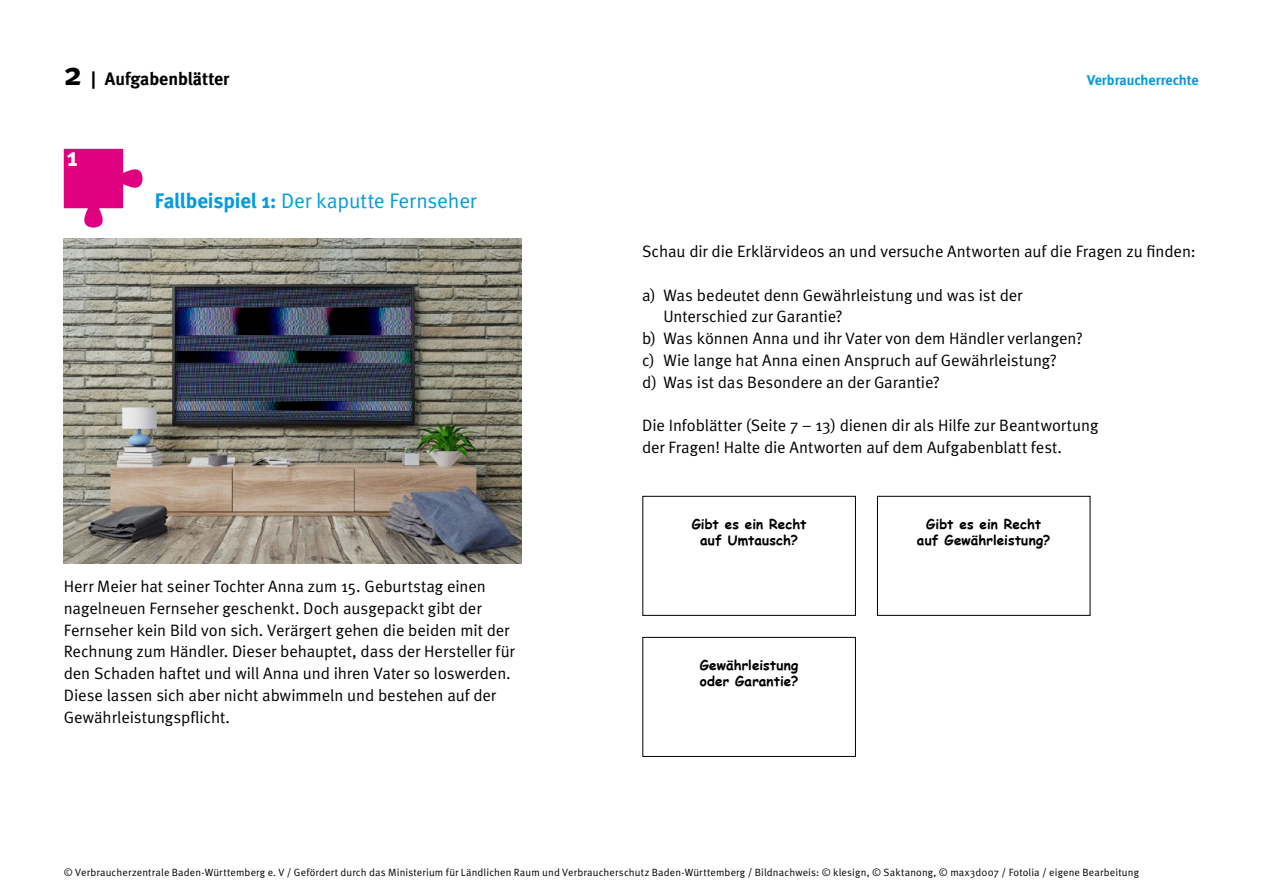
<style>
.page{position:relative;width:1263px;height:893px;background:#fff}
.page>*{position:absolute;margin:0;border:0;box-sizing:border-box;transform-origin:0 0}
.t1{font:700 26.25px "Meta";color:#fff}
.t2{font:21px "Meta Normal";letter-spacing:-.005em;color:#009ce1}
.t3{font:700 18px "Meta";color:#000}
.t4{font:16.5px/21.8px "Meta Normal";letter-spacing:-.005em;color:#000}
.t5{font:700 14.25px "Meta";color:#009ce1}
.t6{font:700 13.5px/16.5px "Comic Sans MS";letter-spacing:.005em;color:#000;text-align:center}
.t7{font:10.5px "Meta Normal";letter-spacing:.015em;color:#000}
.s1{font-size:33px}
.s2{font-family:"Meta";font-weight:700}
</style>
<div class="page">
<div style="left:642px;top:637px;width:214px;height:120px;border:1px solid #000"></div>
<div style="left:877px;top:496px;width:213px;height:120px;border:1px solid #000"></div>
<div style="left:642px;top:496px;width:214px;height:120px;border:1px solid #000"></div>
<img style="left:64px;top:238px;width:457px;height:326px">
<svg style="left:64px;top:149px;width:79px;height:79px"></svg>
<p class="t3" style="left:64px;top:68px;width:167px"><span class="s1">2</span> | Aufgabenblätter</p>
<p class="t5" style="left:1087px;top:72px;width:113px">Verbraucherrechte</p>
<h1 class="t1" style="left:67px;top:141px;width:13px">1</h1>
<p class="t2" style="left:155px;top:189px;width:323px"><span class="s2">Fallbeispiel 1:</span> Der kaputte Fernseher</p>
<p class="t4" style="left:64px;top:575px;width:452px">Herr Meier hat seiner Tochter Anna zum 15. Geburtstag einen nagelneuen Fernseher geschenkt. Doch ausgepackt gibt der Fernseher kein Bild von sich. Verärgert gehen die beiden mit der Rechnung zum Händler. Dieser behauptet, dass der Hersteller für den Schaden haftet und will Anna und ihren Vater so loswerden.<br>Diese lassen sich aber nicht abwimmeln und bestehen auf der Gewährleistungspflicht.</p>
<p class="t4" style="left:642px;top:240px;width:555px">Schau dir die Erklärvideos an und versuche Antworten auf die Fragen zu finden:</p>
<p class="t4" style="left:642px;top:284px;width:382px">a) Was bedeutet denn Gewährleistung und was ist der</p>
<p class="t4" style="left:663px;top:306px;width:181px">Unterschied zur Garantie?</p>
<p class="t4" style="left:642px;top:327px;width:442px">b) Was können Anna und ihr Vater von dem Händler verlangen?</p>
<p class="t4" style="left:642px;top:349px;width:416px">c) Wie lange hat Anna einen Anspruch auf Gewährleistung?</p>
<p class="t4" style="left:642px;top:371px;width:299px">d) Was ist das Besondere an der Garantie?</p>
<p class="t4" style="left:642px;top:414px;width:458px">Die Infoblätter (Seite 7 – 13) dienen dir als Hilfe zur Beantwortung der Fragen! Halte die Antworten auf dem Aufgabenblatt fest.</p>
<p class="t6" style="left:692px;top:515px;width:116px">Gibt es ein Recht auf Umtausch?</p>
<p class="t6" style="left:700px;top:656px;width:100px;text-align:left">Gewährleistung oder Garantie?</p>
<p class="t6" style="left:917px;top:515px;width:135px">Gibt es ein Recht auf Gewährleistung?</p>
<p class="t7" style="left:64px;top:866px;width:1077px">© Verbraucherzentrale Baden-Württemberg e. V / Gefördert durch das Ministerium für Ländlichen Raum und Verbraucherschutz Baden-Württemberg / Bildnachweis: © klesign, © Saktanong, © max3d007 / Fotolia / eigene Bearbeitung</p>
</div>
